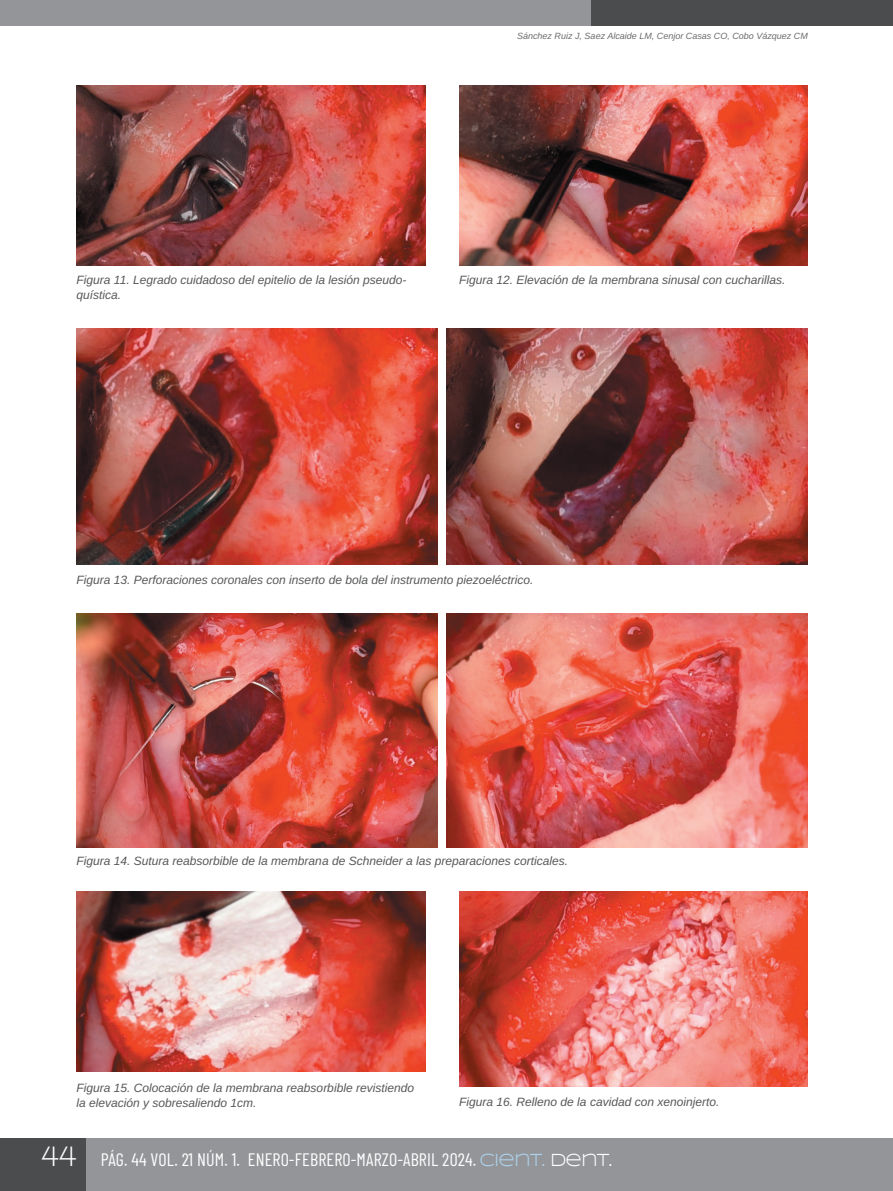
<style>
.page{position:relative;width:893px;height:1191px;background:#fff}
.page>*{position:absolute;margin:0;border:0;box-sizing:border-box;transform-origin:0 0}
.t1{font:18px "Barlow Condensed";letter-spacing:.01em;color:#fff}
.t2{font:italic 12px/14.4px "Arimo";color:#57585a}
.t3{font:italic 9px "Arimo";color:#6c6d70}
.s1{font-family:"Walkway";font-weight:700;font-size:30px}
.s2{font-family:"Syncopate";color:#add2ed}
.s3{font-family:"Syncopate"}
</style>
<div class="page">
<div style="left:0;top:1138px;width:893px;height:53px;background:#939598"></div>
<div style="left:0;top:1138px;width:85px;height:53px;background:#4b4c4d"></div>
<div style="left:0;top:0;width:893px;height:25px;background:#939598"></div>
<div style="left:591px;top:0;width:302px;height:25px;background:#4b4c4d"></div>
<img style="left:77px;top:85px;width:348px;height:181px">
<img style="left:459px;top:85px;width:349px;height:181px">
<img style="left:77px;top:328px;width:361px;height:236px">
<img style="left:446px;top:328px;width:362px;height:236px">
<img style="left:77px;top:614px;width:361px;height:233px">
<img style="left:446px;top:614px;width:362px;height:233px">
<img style="left:77px;top:891px;width:348px;height:180px">
<img style="left:459px;top:891px;width:349px;height:195px">
<p class="t3" style="left:517px;top:29px;width:292px">Sánchez Ruiz J, Saez Alcaide LM, Cenjor Casas CO, Cobo Vázquez CM</p>
<p class="t2" style="left:77px;top:273px;width:331px">Figura 11. Legrado cuidadoso del epitelio de la lesión pseudo&shy;quística.</p>
<p class="t2" style="left:459px;top:273px;width:328px">Figura 12. Elevación de la membrana sinusal con cucharillas.</p>
<p class="t2" style="left:77px;top:573px;width:458px">Figura 13. Perforaciones coronales con inserto de bola del instrumento piezoeléctrico.</p>
<p class="t2" style="left:77px;top:853px;width:493px">Figura 14. Sutura reabsorbible de la membrana de Schneider a las preparaciones corticales.</p>
<p class="t2" style="left:77px;top:1081px;width:339px">Figura 15. Colocación de la membrana reabsorbible revistiendo la elevación y sobresaliendo 1cm.</p>
<p class="t2" style="left:459px;top:1094px;width:262px">Figura 16. Relleno de la cavidad con xenoinjerto.</p>
<h1 class="t1" style="left:41px;top:1146px;width:572px"><span class="s1">44</span> PÁG. 44 VOL. 21 NÚM. 1. ENERO-FEBRERO-MARZO-ABRIL 2024. <span class="s2">CIENT.</span> <span class="s3">DENT.</span></h1>
</div>
